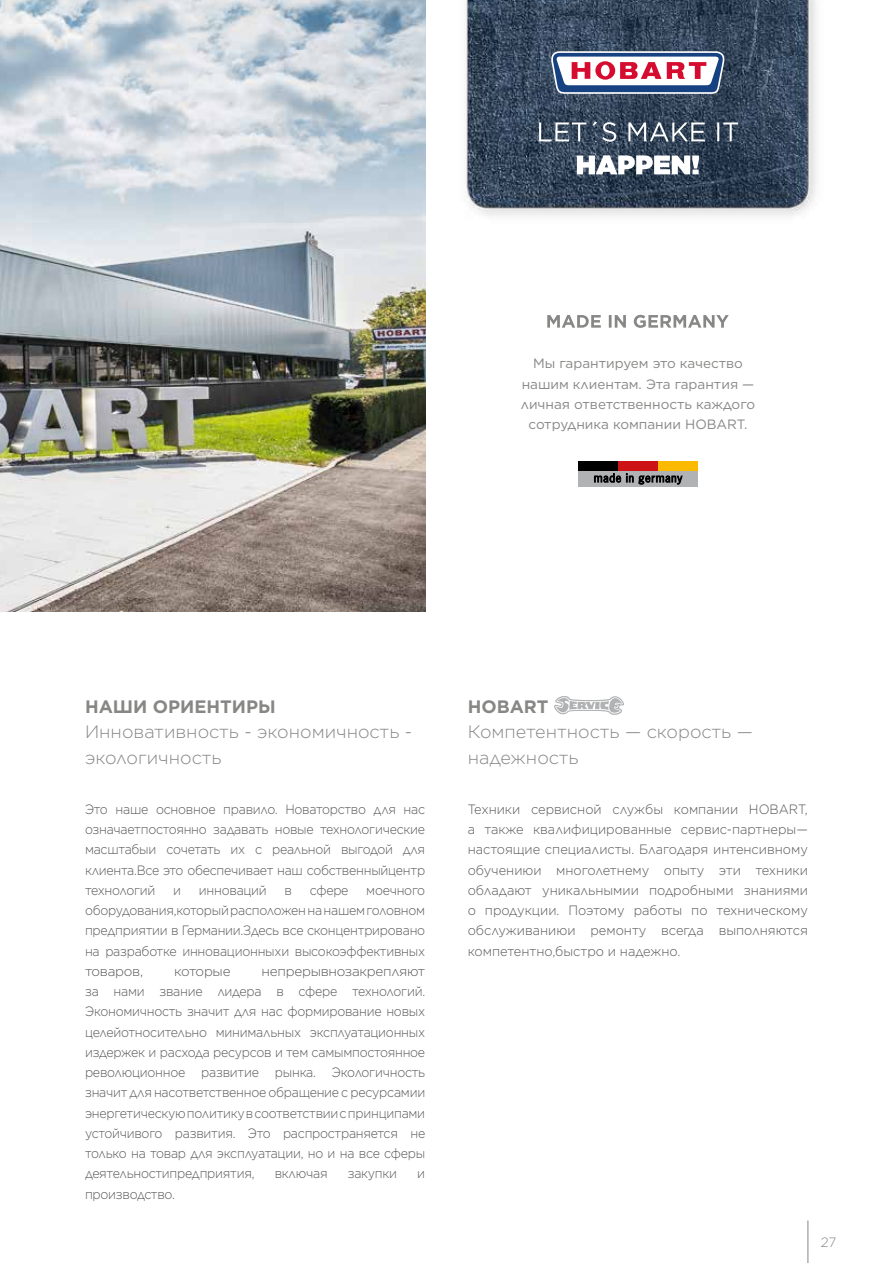
<style>
.page{position:relative;width:893px;height:1263px;background:#fff}
.page>*{position:absolute;margin:0;border:0;box-sizing:border-box;transform-origin:0 0}
.t1{font:300 18px/25.5px "Gotham";color:#878786}
.t2{font:700 18px "Gotham";color:#878786}
.t3{font:300 13.5px/20.2px "Gotham";letter-spacing:-.02em;color:#565656;text-align:justify}
.t4{font:300 13.5px/20.2px "Gotham";letter-spacing:-.02em;color:#565656;text-align:justify;scale:.92 1}
.t5{font:300 13.5px/20.2px "Gotham";letter-spacing:-.02em;color:#565656;text-align:justify;scale:.95 1}
.t6{font:13.5px/20.2px "Gotham";color:#878786;text-align:center}
.t7{font:300 13.5px "Gotham";color:#878786}
</style>
<div class="page">
<hr style="left:807px;top:1220px;width:1px;height:43px;background:#878786">
<img style="left:0;top:238px;width:425px;height:373px">
<img style="left:0;top:0;width:816px;height:238px">
<svg style="left:551px;top:51px;width:173px;height:43px"></svg>
<svg style="left:577px;top:155px;width:122px;height:19px"></svg>
<svg style="left:539px;top:121px;width:199px;height:21px;background:#5d6a7a"></svg>
<svg style="left:547px;top:315px;width:182px;height:13px"></svg>
<div style="left:578px;top:471px;width:119px;height:16px;background:#b1b2b3"></div>
<div style="left:658px;top:461px;width:39px;height:10px;background:#fbba00"></div>
<div style="left:578px;top:461px;width:40px;height:10px;background:#000"></div>
<div style="left:618px;top:461px;width:40px;height:10px;background:#cd1316"></div>
<svg style="left:594px;top:473px;width:39px;height:9px"></svg>
<svg style="left:639px;top:476px;width:43px;height:8px"></svg>
<svg style="left:554px;top:696px;width:70px;height:19px"></svg>
<p class="t6" style="left:521px;top:353px;width:236px">Мы гарантируем это качество нашим клиентам. Эта гарантия — личная ответственность каждого сотрудника компании HOBART.</p>
<h1 class="t2" style="left:85px;top:694px;width:192px">НАШИ ОРИЕНТИРЫ</h1>
<h1 class="t1" style="left:85px;top:718px;width:329px">Инновативность - экономичность - экологичность</h1>
<p class="t4" style="left:85px;top:799px;width:371px">Это наше основное правило. Новаторство для нас означаетпостоянно задавать новые технологические масштабыи сочетать их с реальной выгодой для клиента.Все это обеспечивает наш собственныйцентр технологий</p>
<p class="t4" style="left:173px;top:880px;width:10px">и</p>
<p class="t4" style="left:199px;top:880px;width:75px">инноваций</p>
<p class="t4" style="left:285px;top:880px;width:10px">в</p>
<p class="t4" style="left:310px;top:880px;width:44px">сфере</p>
<p class="t4" style="left:85px;top:880px;width:371px;text-indent:281px">моечного оборудования,который расположен на нашем головном предприятии в Германии.Здесь все сконцентрировано на разработке инновационныхи высокоэффективных товаров,</p>
<p class="t3" style="left:85px;top:961px;width:342px;text-indent:177px">непрерывнозакрепляют за нами звание лидера в сфере технологий.<br>Экономичность значит для нас формирование новых целейотносительно минимальных эксплуатационных издержек и расхода ресурсов и тем самымпостоянное революционное развитие рынка. Экологичность значит для насответственное обращение с ресурсамии энергетическую политику в соответствии с принципами устойчивого развития. Это распространяется не только на товар для эксплуатации, но и на все сферы деятельностипредприятия,</p>
<p class="t3" style="left:174px;top:961px;width:58px">которые</p>
<p class="t4" style="left:275px;top:1163px;width:59px">включая</p>
<p class="t4" style="left:348px;top:1163px;width:55px">закупки</p>
<p class="t4" style="left:417px;top:1163px;width:10px">и</p>
<p class="t4" style="left:85px;top:1183px;width:99px">производство.</p>
<h1 class="t2" style="left:468px;top:694px;width:82px">HOBART</h1>
<h1 class="t1" style="left:468px;top:718px;width:287px">Компетентность — скорость — надежность</h1>
<p class="t5" style="left:468px;top:799px;width:360px">Техники сервисной службы компании HOBART, а также квалифицированные сервис-партнеры— настоящие специалисты. Благодаря интенсивному обучениюи многолетнему опыту эти техники обладают уникальнымии подробными знаниями о продукции. Поэтому работы по техническому обслуживаниюи ремонту всегда выполняются компетентно,быстро и надежно.</p>
<p class="t7" style="left:821px;top:1234px;width:17px">27</p>
</div>
